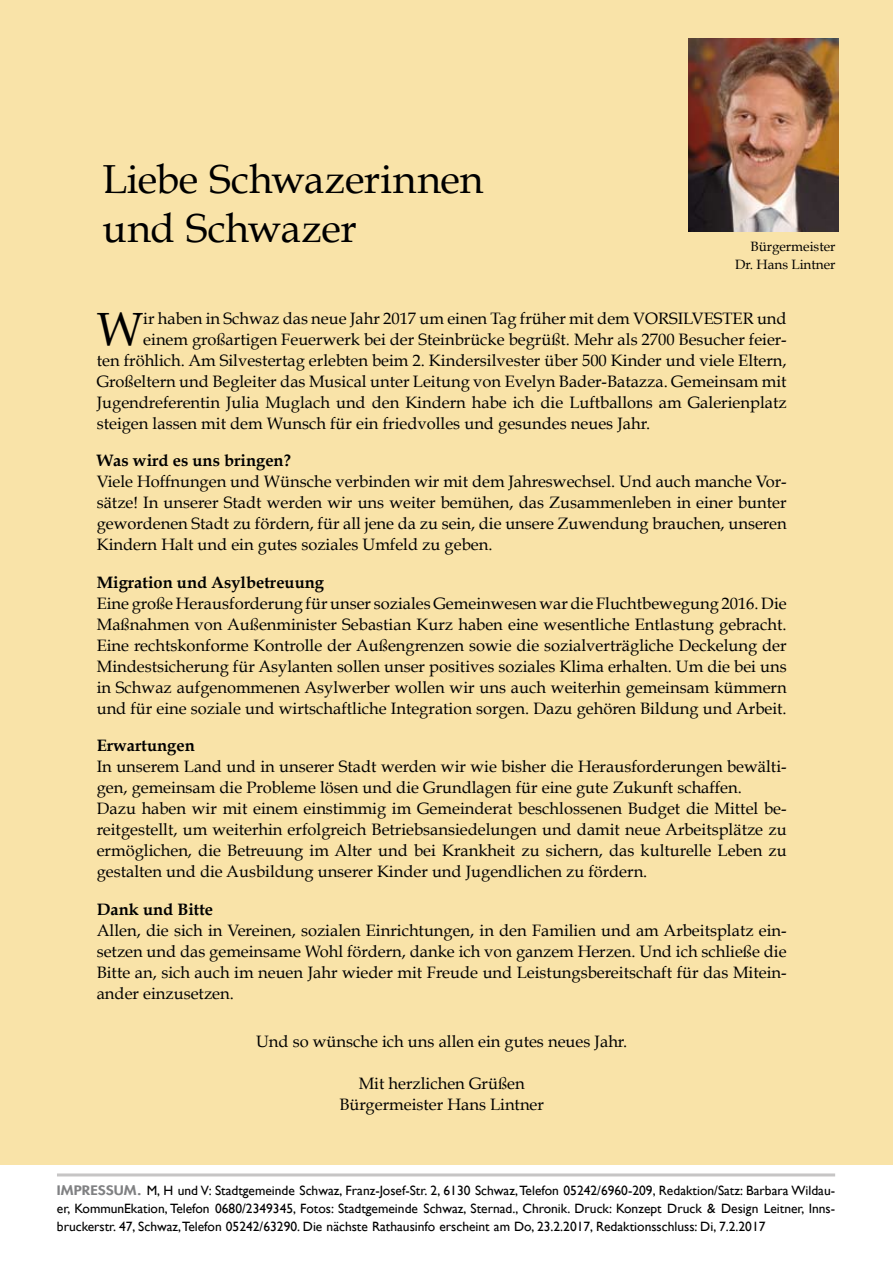
<style>
.page{position:relative;width:893px;height:1263px;background:#fff}
.page>*{position:absolute;margin:0;border:0;box-sizing:border-box;transform-origin:0 0}
.t1{font:46.65px "Book Antiqua";color:#000}
.t2{font:40.5px/49.5px "Book Antiqua";color:#000}
.t3{font:16.5px/21px "Book Antiqua";color:#000;text-align:justify}
.t4{font:700 16.5px "Book Antiqua";color:#000}
.t5{font:13.5px/18px "Gill Sans";color:#000;text-align:justify}
.t6{font:13.5px/18px "Book Antiqua";color:#000;text-align:right}
.s1{font-family:"Futura";font-weight:800;font-size:12.75px;color:#808183}
</style>
<div class="page">
<div style="left:0;top:0;width:893px;height:1164px;background:#f9e3a8"></div>
<img style="left:688px;top:39px;width:151px;height:193px">
<hr style="left:57px;top:1173px;width:778px;height:3px;background:#c6c5c5">
<h2 class="t2" style="left:102px;top:154px;width:382px">Liebe Schwazerinnen und Schwazer</h2>
<p class="t6" style="left:735px;top:237px;width:102px">Bürgermeister<br>Dr. Hans Lintner</p>
<h1 class="t1" style="left:97px;top:300px;width:48px">W</h1>
<p class="t3" style="left:143px;top:307px;width:645px">ir haben in Schwaz das neue Jahr 2017 um einen Tag früher mit dem VORSILVESTER und</p>
<p class="t3" style="left:143px;top:328px;width:645px">einem großartigen Feuerwerk bei der Steinbrücke begrüßt. Mehr als 2700 Besucher feier-</p>
<p class="t3" style="left:97px;top:349px;width:691px">ten fröhlich. Am Silvestertag erlebten beim 2. Kindersilvester über 500 Kinder und viele Eltern,</p>
<p class="t3" style="left:97px;top:370px;width:691px">Großeltern und Begleiter das Musical unter Leitung von Evelyn Bader-Batazza. Gemeinsam mit</p>
<p class="t3" style="left:97px;top:391px;width:691px">Jugendreferentin Julia Muglach und den Kindern habe ich die Luftballons am Galerienplatz</p>
<p class="t3" style="left:97px;top:412px;width:555px">steigen lassen mit dem Wunsch für ein friedvolles und gesundes neues Jahr.</p>
<p class="t4" style="left:97px;top:451px;width:196px">Was wird es uns bringen?</p>
<p class="t3" style="left:97px;top:471px;width:691px">Viele Hoffnungen und Wünsche verbinden wir mit dem Jahreswechsel. Und auch manche Vor&shy;sätze! In unserer Stadt werden wir uns weiter bemühen, das Zusammenleben in einer bunter gewordenen Stadt zu fördern, für all jene da zu sein, die unsere Zuwendung brauchen, unseren Kindern Halt und ein gutes soziales Umfeld zu geben.</p>
<p class="t4" style="left:97px;top:572px;width:229px">Migration und Asylbetreuung</p>
<p class="t3" style="left:97px;top:592px;width:691px">Eine große Herausforderung für unser soziales Gemeinwesen war die Fluchtbewegung 2016. Die Maßnahmen von Außenminister Sebastian Kurz haben eine wesentliche Entlastung gebracht.<br>Eine rechtskonforme Kontrolle der Außengrenzen sowie die sozialverträgliche Deckelung der Mindestsicherung für Asylanten sollen unser positives soziales Klima erhalten. Um die bei uns in Schwaz aufgenommenen Asylwerber wollen wir uns auch weiterhin gemeinsam kümmern und für eine soziale und wirtschaftliche Integration sorgen. Dazu gehören Bildung und Arbeit.</p>
<p class="t4" style="left:97px;top:736px;width:100px">Erwartungen</p>
<p class="t3" style="left:97px;top:756px;width:691px;text-align:left">In unserem Land und in unserer Stadt werden wir wie bisher die Herausforderungen bewälti&shy;gen, gemeinsam die Probleme lösen und die Grundlagen für eine gute Zukunft schaffen.<br>Dazu haben wir mit einem einstimmig im Gemeinderat beschlossenen Budget die Mittel be&shy;reitgestellt, um weiterhin erfolgreich Betriebsansiedelungen und damit neue Arbeitsplätze zu ermöglichen, die Betreuung im Alter und bei Krankheit zu sichern, das kulturelle Leben zu gestalten und die Ausbildung unserer Kinder und Jugendlichen zu fördern.</p>
<p class="t4" style="left:97px;top:899px;width:118px">Dank und Bitte</p>
<p class="t3" style="left:97px;top:920px;width:691px">Allen, die sich in Vereinen, sozialen Einrichtungen, in den Familien und am Arbeitsplatz ein&shy;setzen und das gemeinsame Wohl fördern, danke ich von ganzem Herzen. Und ich schließe die Bitte an, sich auch im neuen Jahr wieder mit Freude und Leistungsbereitschaft für das Mitein&shy;ander einzusetzen.</p>
<p class="t3" style="left:256px;top:1031px;width:373px">Und so wünsche ich uns allen ein gutes neues Jahr.</p>
<p class="t3" style="left:339px;top:1073px;width:206px;text-align:center">Mit herzlichen Grüßen<br>Bürgermeister Hans Lintner</p>
<p class="t5" style="left:57px;top:1181px;width:780px"><span class="s1">IMPRESSUM.</span> M, H und V: Stadtgemeinde Schwaz, Franz-Josef-Str. 2, 6130 Schwaz, Telefon 05242/6960-209, Redaktion/Satz: Barbara Wildau&shy;er, KommunEkation, Telefon 0680/2349345, Fotos: Stadtgemeinde Schwaz, Sternad., Chronik. Druck: Konzept Druck &amp; Design Leitner, Inns&shy;bruckerstr. 47, Schwaz, Telefon 05242/63290. Die nächste Rathausinfo erscheint am Do, 23.2.2017, Redaktionsschluss: Di, 7.2.2017</p>
</div>
